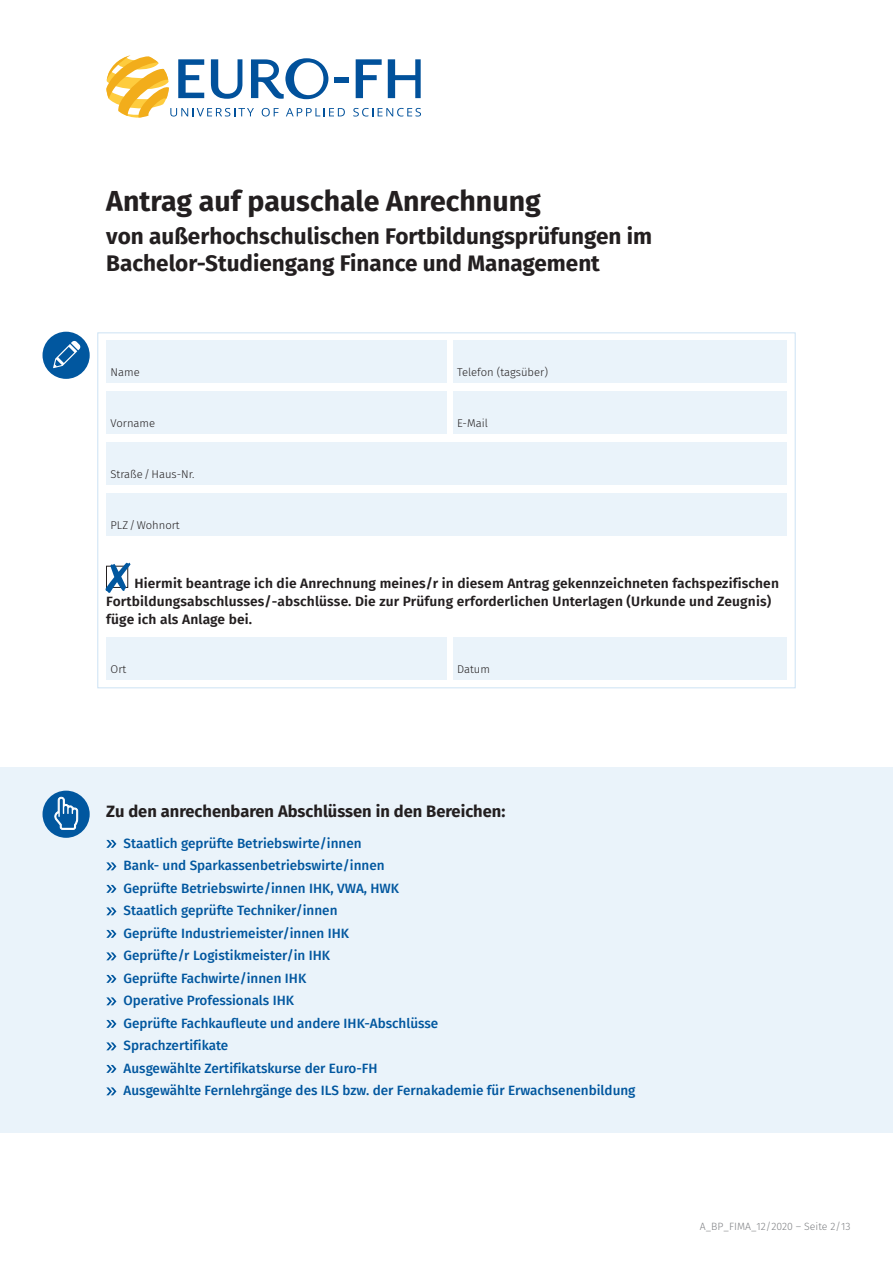
<style>
.page{position:relative;width:893px;height:1263px;background:#fff}
.page>*{position:absolute;margin:0;border:0;box-sizing:border-box;transform-origin:0 0}
.t1{font:700 28.5px "Fira Sans";color:#231f20}
.t2{font:700 22.5px/27px "Fira Sans";color:#231f20}
.t3{font:700 16.5px "Fira Sans";color:#231f20}
.t4{font:500 13.5px/22.5px "Fira Sans";color:#01579f}
.t5{font:600 13.5px/18px "Fira Sans";letter-spacing:.01em;color:#231f20}
.t6{font:300 11.25px "Fira Sans";color:#231f20}
.t7{font:300 10.5px "Fira Sans";color:#808285}
</style>
<div class="page">
<svg style="left:353px;top:108px;width:68px;height:9px"></svg>
<div style="left:334px;top:77px;width:14px;height:5px;background:#01519b"></div>
<svg style="left:356px;top:59px;width:26px;height:39px"></svg>
<svg style="left:388px;top:59px;width:33px;height:39px"></svg>
<svg style="left:106px;top:55px;width:239px;height:63px"></svg>
<div style="left:0;top:767px;width:893px;height:366px;background:#eaf3fa"></div>
<svg style="left:106px;top:840px;width:10px;height:8px"></svg>
<svg style="left:106px;top:862px;width:10px;height:8px"></svg>
<svg style="left:106px;top:885px;width:10px;height:8px"></svg>
<svg style="left:106px;top:907px;width:10px;height:8px"></svg>
<svg style="left:106px;top:930px;width:10px;height:8px"></svg>
<svg style="left:106px;top:952px;width:10px;height:8px"></svg>
<svg style="left:106px;top:975px;width:10px;height:8px"></svg>
<svg style="left:106px;top:997px;width:10px;height:8px"></svg>
<svg style="left:106px;top:1020px;width:10px;height:8px"></svg>
<svg style="left:106px;top:1042px;width:10px;height:8px"></svg>
<svg style="left:106px;top:1065px;width:10px;height:8px"></svg>
<svg style="left:106px;top:1087px;width:10px;height:8px"></svg>
<div style="left:43px;top:791px;width:47px;height:47px;background:#01579f;border-radius:50%"></div>
<svg style="left:54px;top:797px;width:24px;height:33px"></svg>
<div style="left:453px;top:340px;width:334px;height:43px;background:#eaf3fa"></div>
<div style="left:453px;top:637px;width:334px;height:43px;background:#eaf3fa"></div>
<div style="left:106px;top:340px;width:340px;height:43px;background:#eaf3fa"></div>
<div style="left:106px;top:637px;width:340px;height:43px;background:#eaf3fa"></div>
<div style="left:453px;top:391px;width:334px;height:43px;background:#eaf3fa"></div>
<div style="left:106px;top:391px;width:340px;height:43px;background:#eaf3fa"></div>
<div style="left:106px;top:442px;width:681px;height:43px;background:#eaf3fa"></div>
<div style="left:106px;top:493px;width:681px;height:43px;background:#eaf3fa"></div>
<svg style="left:105px;top:563px;width:26px;height:30px"></svg>
<div style="left:43px;top:332px;width:47px;height:47px;background:#01579f;border-radius:50%"></div>
<svg style="left:53px;top:341px;width:28px;height:27px"></svg>
<h1 class="t1" style="left:106px;top:177px;width:436px">Antrag auf pauschale Anrechnung</h1>
<h2 class="t2" style="left:106px;top:221px;width:547px">von außerhochschulischen Fortbildungsprüfungen im<br>Bachelor-Studiengang Finance und Management</h2>
<p class="t6" style="left:111px;top:364px;width:31px">Name</p>
<p class="t6" style="left:457px;top:364px;width:92px">Telefon (tagsüber)</p>
<p class="t6" style="left:111px;top:415px;width:46px">Vorname</p>
<p class="t6" style="left:457px;top:415px;width:32px">E-Mail</p>
<p class="t6" style="left:111px;top:466px;width:85px">Straße/Haus-Nr.</p>
<p class="t6" style="left:111px;top:517px;width:71px">PLZ/Wohnort</p>
<p class="t5" style="left:106px;top:573px;width:674px;text-indent:28px">Hiermit beantrage ich die Anrechnung meines/r in diesem Antrag gekennzeichneten fachspezifischen<br>Fortbildungsabschlusses/-abschlüsse. Die zur Prüfung erforderlichen Unterlagen (Urkunde und Zeugnis) füge ich als Anlage bei.</p>
<p class="t6" style="left:111px;top:661px;width:17px">Ort</p>
<p class="t6" style="left:457px;top:661px;width:34px">Datum</p>
<p class="t3" style="left:106px;top:797px;width:401px">Zu den anrechenbaren Abschlüssen in den Bereichen:</p>
<p class="t4" style="left:124px;top:831px;width:513px">Staatlich geprüfte Betriebswirte/innen<br>Bank- und Sparkassenbetriebswirte/innen<br>Geprüfte Betriebswirte/innen IHK, VWA, HWK<br>Staatlich geprüfte Techniker/innen<br>Geprüfte Industriemeister/innen IHK<br>Geprüfte/r Logistikmeister/in IHK<br>Geprüfte Fachwirte/innen IHK<br>Operative Professionals IHK<br>Geprüfte Fachkaufleute und andere IHK-Abschlüsse<br>Sprachzertifikate<br>Ausgewählte Zertifikatskurse der Euro-FH<br>Ausgewählte Fernlehrgänge des ILS bzw. der Fernakademie für Erwachsenenbildung</p>
<p class="t7" style="left:700px;top:1219px;width:152px">A_BP_FIMA_12/2020 – Seite 2/13</p>
</div>
